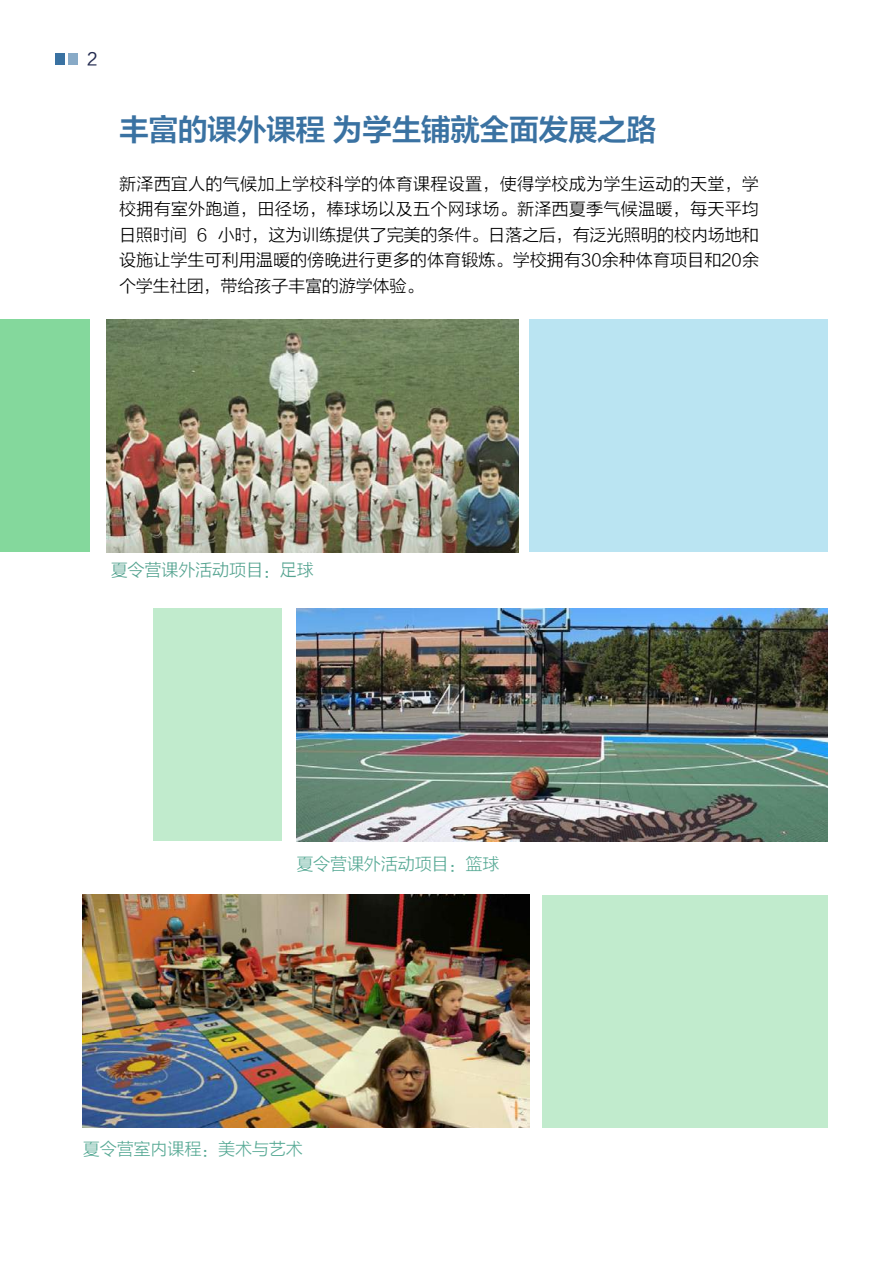
<style>
.page{position:relative;width:893px;height:1263px;background:#fff}
.page>*{position:absolute;margin:0;border:0;box-sizing:border-box;transform-origin:0 0}
.t1{font:30px "FZLTZCHK GBK1 0";letter-spacing:-.02em;color:#3a72a2}
.t2{font:17.25px/25.5px "FZLTXHK";letter-spacing:-.01em;color:#000;text-align:justify}
.t3{font:17.25px "FZLTXHK";letter-spacing:-.02em;color:#59aa96}
.t4{font:17.25px "FZLTXHK";letter-spacing:-.02em;color:#56a491}
.t5{font:17.25px "FZLTHK GBK1 0";color:#232b50}
</style>
<div class="page">
<div style="left:55px;top:53px;width:10px;height:11px;background:#3a72a2"></div>
<div style="left:68px;top:53px;width:10px;height:11px;background:#88aac7"></div>
<img style="left:107px;top:319px;width:412px;height:233px">
<div style="left:153px;top:608px;width:129px;height:233px;background:#c1ebcd"></div>
<img style="left:83px;top:895px;width:446px;height:232px">
<div style="left:0;top:319px;width:89px;height:233px;background:#84d89c"></div>
<div style="left:529px;top:319px;width:299px;height:233px;background:#bae4f2"></div>
<img style="left:296px;top:608px;width:532px;height:233px">
<div style="left:542px;top:895px;width:286px;height:232px;background:#c1ebcd"></div>
<p class="t5" style="left:87px;top:49px;width:12px">2</p>
<h1 class="t1" style="left:119px;top:113px;width:539px">丰富的课外课程 为学生铺就全面发展之路</h1>
<p class="t2" style="left:119px;top:171px;width:642px">新泽西宜人的气候加上学校科学的体育课程设置，使得学校成为学生运动的天堂，学校拥有室外跑道，田径场，棒球场以及五个网球场。新泽西夏季气候温暖，每天平均日照时间 6 小时，这为训练提供了完美的条件。日落之后，有泛光照明的校内场地和设施让学生可利用温暖的傍晚进行更多的体育锻炼。学校拥有30余种体育项目和20余个学生社团，带给孩子丰富的游学体验。</p>
<p class="t4" style="left:111px;top:561px;width:205px">夏令营课外活动项目：足球</p>
<p class="t3" style="left:296px;top:854px;width:205px">夏令营课外活动项目：篮球</p>
<p class="t3" style="left:83px;top:1139px;width:222px">夏令营室内课程：美术与艺术</p>
</div>
